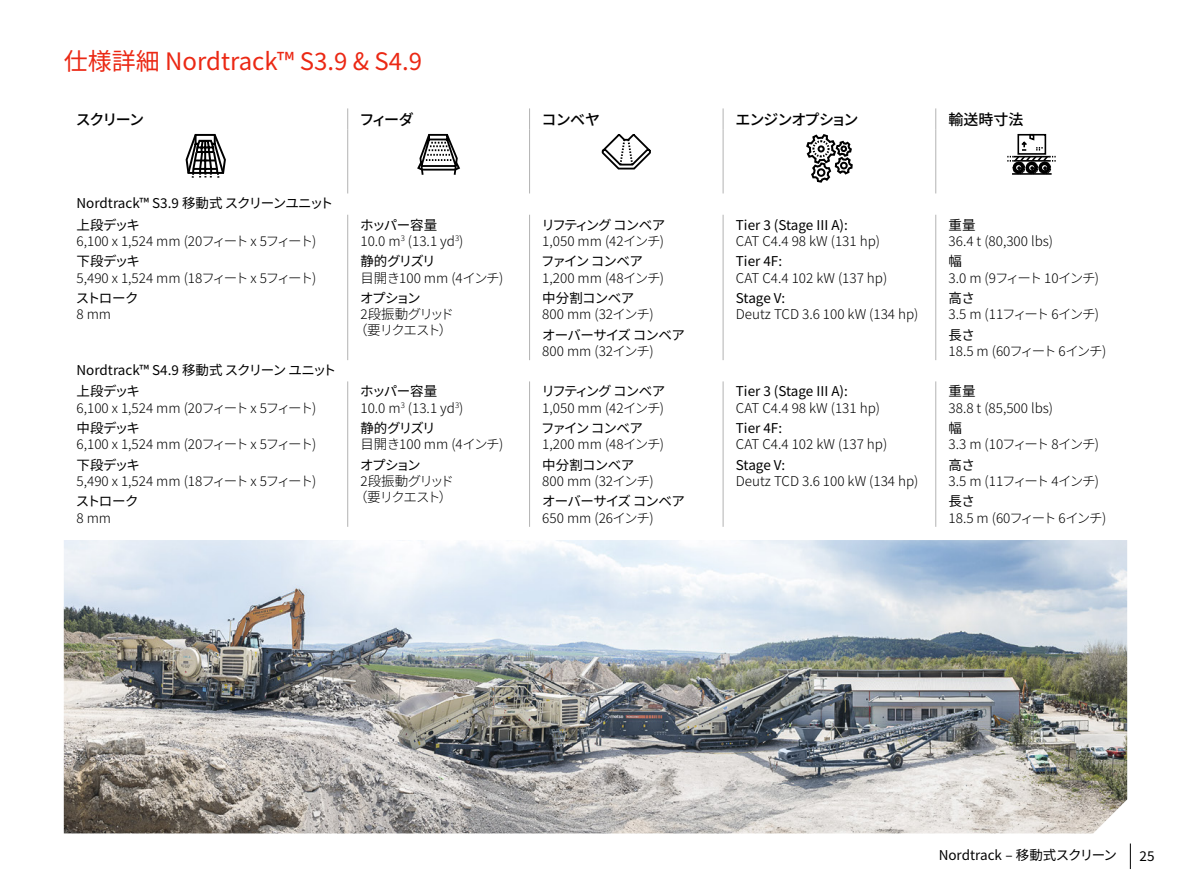
<style>
.page{position:relative;width:1191px;height:893px;background:#fff}
.page>*{position:absolute;margin:0;border:0;box-sizing:border-box;transform-origin:0 0}
.t1{font:24px "Noto Sans JP";color:#eb2814}
.t2{font:500 15px "Noto Sans JP";letter-spacing:-.075em;color:#000}
.t3{font:300 13.5px/16.2px "Noto Sans JP";color:#000}
.t4{font:13.5px/21.3px "Noto Sans JP";letter-spacing:-.03em;color:#000}
.t5{font:300 13.5px "Noto Sans JP";letter-spacing:-.075em;color:#000}
.t6{font:300 13.5px "Noto Sans JP";letter-spacing:-.115em;color:#000}
.t7{font:13.5px "Noto Sans JP";color:#000}
.t8{font:300 13.5px "Noto Sans JP";letter-spacing:-.09em;color:#000}
.t9{font:300 13.5px/16.2px "Noto Sans JP";letter-spacing:-.085em;color:#000;text-align:center}
.t10{font:300 13.5px "Noto Sans JP";letter-spacing:-.035em;color:#000}
.t11{font:13.5px "Noto Sans JP";letter-spacing:-.05em;color:#000}
.t12{font:13.5px "Noto Sans JP";letter-spacing:-.105em;color:#000}
.t13{font:13.5px "Noto Sans JP";letter-spacing:-.095em;color:#000}
.s1{font-weight:400}
</style>
<div class="page">
<img style="left:64px;top:540px;width:1063px;height:293px">
<svg style="left:1130px;top:843px;width:1px;height:26px"></svg>
<svg style="left:347px;top:108px;width:1px;height:22px"></svg>
<svg style="left:529px;top:108px;width:1px;height:22px"></svg>
<svg style="left:722px;top:108px;width:1px;height:22px"></svg>
<svg style="left:935px;top:108px;width:1px;height:22px"></svg>
<hr style="left:347px;top:130px;width:1px;height:63px;background:#b3b3b3">
<hr style="left:529px;top:130px;width:1px;height:63px;background:#b3b3b3">
<hr style="left:722px;top:130px;width:1px;height:63px;background:#b3b3b3">
<hr style="left:935px;top:130px;width:1px;height:63px;background:#b3b3b3">
<hr style="left:347px;top:215px;width:1px;height:145px;background:#b3b3b3">
<hr style="left:529px;top:215px;width:1px;height:145px;background:#b3b3b3">
<hr style="left:722px;top:215px;width:1px;height:145px;background:#b3b3b3">
<hr style="left:935px;top:215px;width:1px;height:145px;background:#b3b3b3">
<hr style="left:347px;top:381px;width:1px;height:146px;background:#b3b3b3">
<hr style="left:529px;top:381px;width:1px;height:146px;background:#b3b3b3">
<hr style="left:722px;top:381px;width:1px;height:146px;background:#b3b3b3">
<hr style="left:935px;top:381px;width:1px;height:146px;background:#b3b3b3">
<svg style="left:185px;top:133px;width:41px;height:45px"></svg>
<svg style="left:417px;top:133px;width:43px;height:42px"></svg>
<svg style="left:601px;top:134px;width:50px;height:36px"></svg>
<svg style="left:806px;top:134px;width:47px;height:49px"></svg>
<svg style="left:1007px;top:133px;width:48px;height:42px"></svg>
<h1 class="t1" style="left:64px;top:48px;width:360px">仕様詳細 Nordtrack™ S3.9 &amp; S4.9</h1>
<p class="t2" style="left:76px;top:111px;width:70px">スクリーン</p>
<p class="t2" style="left:359px;top:111px;width:56px">フィーダ</p>
<p class="t2" style="left:541px;top:111px;width:60px">コンベヤ</p>
<p class="t2" style="left:735px;top:111px;width:124px">エンジンオプション</p>
<p class="t2" style="left:948px;top:111px;width:76px">輸送時寸法</p>
<p class="t4" style="left:77px;top:193px;width:258px">Nordtrack™ S3.9 移動式 スクリーンユニット上段デッキ</p>
<p class="t5" style="left:77px;top:233px;width:241px">6,100 x 1,524 mm (20フィートx 5フィート)</p>
<p class="t4" style="left:77px;top:251px;width:65px">下段デッキ</p>
<p class="t5" style="left:77px;top:270px;width:241px">5,490 x 1,524 mm (18フィートx 5フィート)</p>
<p class="t4" style="left:76px;top:288px;width:64px">ストローク</p>
<p class="t3" style="left:77px;top:306px;width:36px">8 mm</p>
<p class="t4" style="left:77px;top:360px;width:261px">Nordtrack™ S4.9 移動式 スクリーン ユニット上段デッキ</p>
<p class="t5" style="left:77px;top:400px;width:241px">6,100 x 1,524 mm (20フィートx 5フィート)</p>
<p class="t4" style="left:77px;top:418px;width:65px">中段デッキ</p>
<p class="t5" style="left:77px;top:437px;width:241px">6,100 x 1,524 mm (20フィートx 5フィート)</p>
<p class="t4" style="left:77px;top:454px;width:65px">下段デッキ</p>
<p class="t5" style="left:77px;top:473px;width:241px">5,490 x 1,524 mm (18フィートx 5フィート)</p>
<p class="t4" style="left:76px;top:491px;width:64px">ストローク</p>
<p class="t3" style="left:77px;top:510px;width:36px">8 mm</p>
<p class="t3" style="left:360px;top:217px;width:105px"><span class="s1">ホッパー容量<br></span>10.0 m<sup>3</sup> (13.1 yd<sup>3</sup>)</p>
<p class="t4" style="left:360px;top:251px;width:77px">静的グリズリ</p>
<p class="t10" style="left:360px;top:270px;width:144px">目開き100 mm (4インチ)</p>
<p class="t4" style="left:360px;top:288px;width:62px">オプション</p>
<p class="t9" style="left:354px;top:306px;width:101px">2段振動グリッド（要リクエスト）</p>
<p class="t3" style="left:360px;top:384px;width:105px"><span class="s1">ホッパー容量<br></span>10.0 m<sup>3</sup> (13.1 yd<sup>3</sup>)</p>
<p class="t4" style="left:360px;top:418px;width:77px">静的グリズリ</p>
<p class="t10" style="left:360px;top:437px;width:144px">目開き100 mm (4インチ)</p>
<p class="t4" style="left:360px;top:454px;width:62px">オプション</p>
<p class="t9" style="left:354px;top:473px;width:101px">2段振動グリッド（要リクエスト）</p>
<p class="t12" style="left:541px;top:217px;width:125px">リフティング コンベア</p>
<p class="t3" style="left:542px;top:233px;width:123px">1,050 mm (42インチ)</p>
<p class="t13" style="left:541px;top:254px;width:103px">ファイン コンベア</p>
<p class="t3" style="left:542px;top:270px;width:123px">1,200 mm (48インチ)</p>
<p class="t4" style="left:542px;top:288px;width:94px">中分割コンベア</p>
<p class="t3" style="left:542px;top:306px;width:113px">800 mm (32インチ)</p>
<p class="t11" style="left:542px;top:327px;width:144px">オーバーサイズ コンベア</p>
<p class="t3" style="left:542px;top:343px;width:113px">800 mm (32インチ)</p>
<p class="t12" style="left:541px;top:384px;width:125px">リフティング コンベア</p>
<p class="t3" style="left:542px;top:400px;width:123px">1,050 mm (42インチ)</p>
<p class="t13" style="left:541px;top:420px;width:103px">ファイン コンベア</p>
<p class="t3" style="left:542px;top:436px;width:123px">1,200 mm (48インチ)</p>
<p class="t4" style="left:542px;top:454px;width:94px">中分割コンベア</p>
<p class="t3" style="left:542px;top:473px;width:113px">800 mm (32インチ)</p>
<p class="t11" style="left:542px;top:494px;width:144px">オーバーサイズ コンベア</p>
<p class="t3" style="left:542px;top:510px;width:113px">650 mm (26インチ)</p>
<p class="t7" style="left:736px;top:217px;width:113px">Tier 3 (Stage III A):</p>
<p class="t3" style="left:736px;top:233px;width:146px">CAT C4.4 98 kW (131 hp)</p>
<p class="t4" style="left:736px;top:251px;width:48px">Tier 4F:</p>
<p class="t3" style="left:736px;top:270px;width:153px">CAT C4.4 102 kW (137 hp)</p>
<p class="t4" style="left:736px;top:288px;width:51px">Stage V:</p>
<p class="t3" style="left:736px;top:306px;width:184px">Deutz TCD 3.6 100 kW (134 hp)</p>
<p class="t7" style="left:736px;top:384px;width:113px">Tier 3 (Stage III A):</p>
<p class="t3" style="left:736px;top:400px;width:146px">CAT C4.4 98 kW (131 hp)</p>
<p class="t4" style="left:736px;top:418px;width:48px">Tier 4F:</p>
<p class="t3" style="left:736px;top:436px;width:153px">CAT C4.4 102 kW (137 hp)</p>
<p class="t4" style="left:736px;top:454px;width:51px">Stage V:</p>
<p class="t3" style="left:736px;top:473px;width:184px">Deutz TCD 3.6 100 kW (134 hp)</p>
<p class="t4" style="left:948px;top:214px;width:28px">重量</p>
<p class="t3" style="left:948px;top:233px;width:106px">36.4 t (80,300 lbs)</p>
<p class="t4" style="left:948px;top:251px;width:15px">幅</p>
<p class="t6" style="left:948px;top:270px;width:152px">3.0 m (9フィート 10インチ)</p>
<p class="t4" style="left:948px;top:288px;width:28px">高さ</p>
<p class="t6" style="left:948px;top:307px;width:152px">3.5 m (11フィート 6インチ)</p>
<p class="t4" style="left:948px;top:324px;width:28px">長さ</p>
<p class="t8" style="left:948px;top:343px;width:159px">18.5 m (60フィート 6インチ)</p>
<p class="t4" style="left:948px;top:381px;width:28px">重量</p>
<p class="t3" style="left:948px;top:400px;width:106px">38.8 t (85,500 lbs)</p>
<p class="t4" style="left:948px;top:418px;width:15px">幅</p>
<p class="t6" style="left:948px;top:437px;width:152px">3.3 m (10フィート 8インチ)</p>
<p class="t4" style="left:948px;top:454px;width:28px">高さ</p>
<p class="t6" style="left:948px;top:473px;width:152px">3.5 m (11フィート 4インチ)</p>
<p class="t4" style="left:948px;top:491px;width:28px">長さ</p>
<p class="t8" style="left:948px;top:510px;width:159px">18.5 m (60フィート 6インチ)</p>
<p class="t7" style="left:938px;top:848px;width:180px">Nordtrack – 移動式スクリーン</p>
<p class="t4" style="left:1139px;top:845px;width:16px">25</p>
</div>
